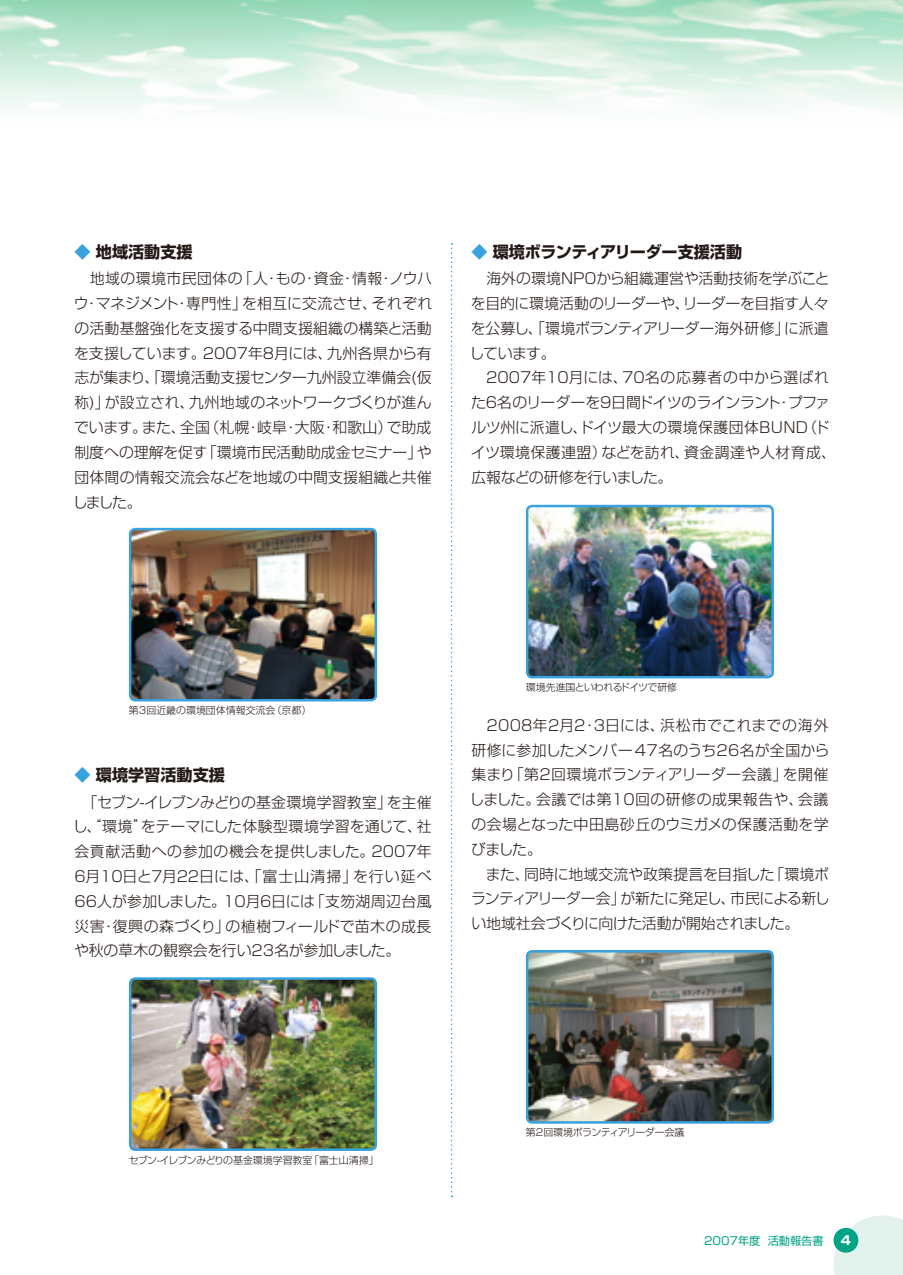
<style>
.page{position:relative;width:903px;height:1275px;background:#fff}
.page>*{position:absolute;margin:0;border:0;box-sizing:border-box;transform-origin:0 0}
.t1{font:700 16.1px "Shin Go Pro";letter-spacing:-.02em;color:#231916}
.t2{font:700 16.1px "Shin Go Pro";color:#231916}
.t3{font:300 14.88px/24.8px "Shin Go Pro";color:#231916;text-align:justify}
.t4{font:700 12.42px "Shin Go Pro";color:#fff}
.t5{font:11.2px "Shin Go Pro";color:#00a385}
.t6{font:300 9.97px "Shin Go Pro";color:#231916}
.t7{font:300 9.97px "Shin Go Pro";letter-spacing:-.03em;color:#231916}
.t8{font:300 9.97px "Shin Go Pro";letter-spacing:-.025em;color:#231916}
.s1{color:#39a1db}
</style>
<div class="page">
<svg style="left:0;top:0;width:903px;height:108px"></svg>
<svg style="left:833px;top:1215px;width:70px;height:60px;background:#e6f3ef"></svg>
<div style="left:833px;top:1228px;width:25px;height:25px;background:#00a385;border-radius:50%"></div>
<svg style="left:451px;top:243px;width:1px;height:954px"></svg>
<img style="left:132px;top:980px;width:242px;height:168px">
<div style="left:129px;top:977px;width:248px;height:174px;border:2px solid #39a1db;border-radius:5px"></div>
<img style="left:529px;top:953px;width:242px;height:168px">
<div style="left:526px;top:950px;width:248px;height:174px;border:2px solid #39a1db;border-radius:5px"></div>
<img style="left:529px;top:508px;width:242px;height:167px">
<div style="left:526px;top:505px;width:248px;height:173px;border:2px solid #39a1db;border-radius:5px"></div>
<img style="left:132px;top:531px;width:242px;height:167px">
<div style="left:129px;top:528px;width:248px;height:173px;border:2px solid #39a1db;border-radius:5px"></div>
<p class="t2" style="left:74px;top:239px;width:120px"><span class="s1">◆</span> 地域活動支援</p>
<p class="t3" style="left:73px;top:264px;width:361px">　地域の環境市民団体の「人・もの・資金・情報・ノウハウ・マネジメント・専門性」を相互に交流させ、それぞれの活動基盤強化を支援する中間支援組織の構築と活動を支援しています。2007年8月には、九州各県から有志が集まり、「環境活動支援センター九州設立準備会(仮称)」が設立され、九州地域のネットワークづくりが進んでいます。また、全国（札幌・岐阜・大阪・和歌山）で助成制度への理解を促す「環境市民活動助成金セミナー」や団体間の情報交流会などを地域の中間支援組織と共催しました。</p>
<p class="t1" style="left:471px;top:239px;width:272px"><span class="s1">◆</span> 環境ボランティアリーダー支援活動</p>
<p class="t3" style="left:470px;top:264px;width:368px;text-align:left">　海外の環境NPOから組織運営や活動技術を学ぶことを目的に環境活動のリーダーや、リーダーを目指す人々を公募し、「環境ボランティアリーダー海外研修」に派遣しています。<br>　2007年10月には、70名の応募者の中から選ばれた6名のリーダーを9日間ドイツのラインラント・プファルツ州に派遣し、ドイツ最大の環境保護団体ＢＵＮＤ（ドイツ環境保護連盟）などを訪れ、資金調達や人材育成、広報などの研修を行いました。</p>
<p class="t6" style="left:129px;top:702px;width:184px">第3回近畿の環境団体情報交流会（京都）</p>
<p class="t2" style="left:74px;top:762px;width:152px"><span class="s1">◆</span> 環境学習活動支援</p>
<p class="t3" style="left:73px;top:788px;width:360px">　「セブン-イレブンみどりの基金環境学習教室」を主催し、“環境”をテーマにした体験型環境学習を通じて、社会貢献活動への参加の機会を提供しました。2007年6月10日と7月22日には、「富士山清掃」を行い延べ66人が参加しました。10月6日には「支笏湖周辺台風災害・復興の森づくり」の植樹フィールドで苗木の成長や秋の草木の観察会を行い23名が参加しました。</p>
<p class="t8" style="left:526px;top:679px;width:153px">環境先進国といわれるドイツで研修</p>
<p class="t3" style="left:470px;top:711px;width:361px;text-align:left">　2008年2月2・3日には、浜松市でこれまでの海外研修に参加したメンバー47名のうち26名が全国から集まり「第2回環境ボランティアリーダー会議」を開催しました。会議では第10回の研修の成果報告や、会議の会場となった中田島砂丘のウミガメの保護活動を学びました。<br>　また、同時に地域交流や政策提言を目指した「環境ボランティアリーダー会」が新たに発足し、市民による新しい地域社会づくりに向けた活動が開始されました。</p>
<p class="t6" style="left:129px;top:1152px;width:251px">セブン-イレブンみどりの基金環境学習教室「富士山清掃」</p>
<p class="t7" style="left:526px;top:1124px;width:160px">第2回環境ボランティアリーダー会議</p>
<p class="t5" style="left:704px;top:1231px;width:121px">2007年度 活動報告書</p>
<p class="t4" style="left:841px;top:1230px;width:12px">4</p>
</div>
